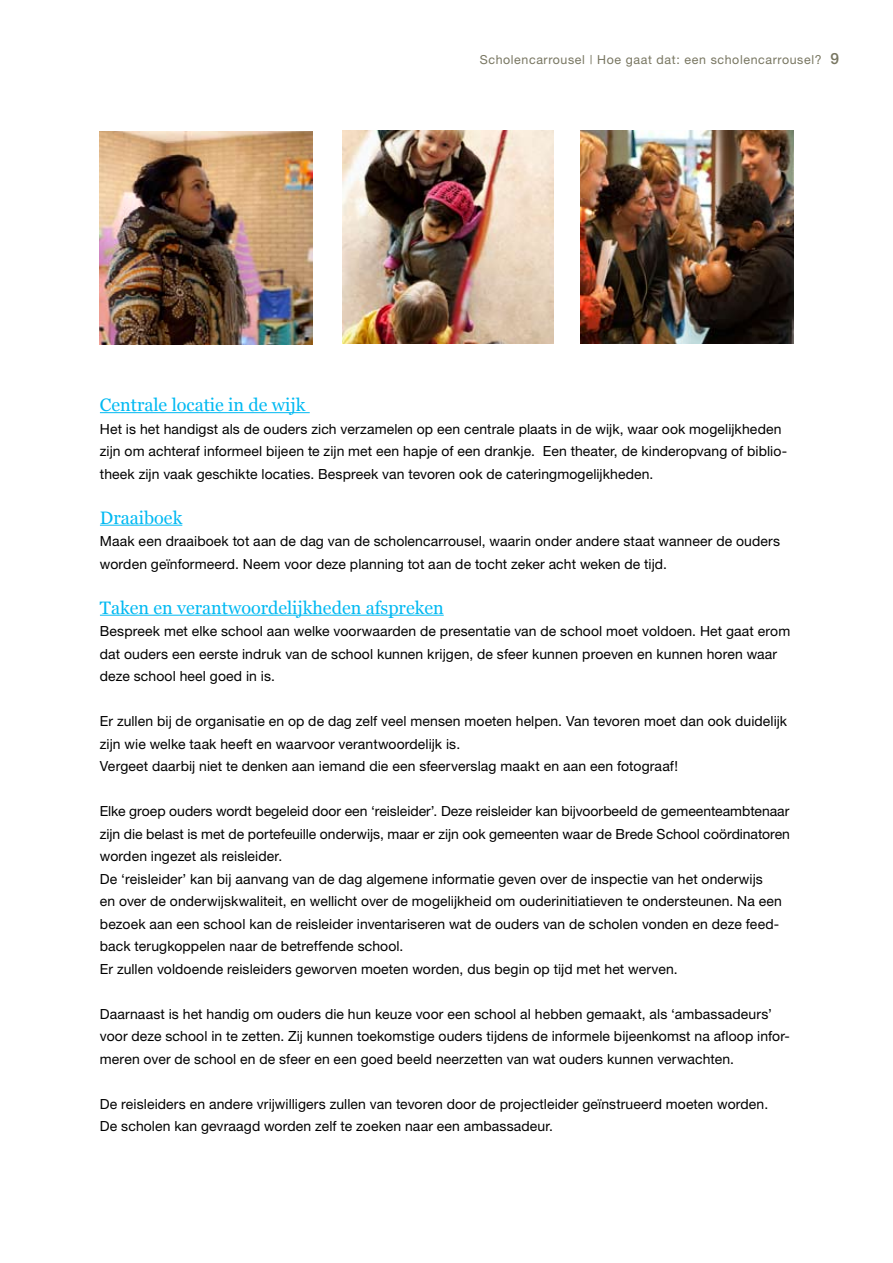
<style>
.page{position:relative;width:893px;height:1263px;background:#fff}
.page>*{position:absolute;margin:0;border:0;box-sizing:border-box;transform-origin:0 0}
.t1{font:18px "Georgia";color:#00b9f2}
.t2{font:13.95px/22.5px "Helvetica Neue";letter-spacing:.005em;color:#000}
.t3{font:12.45px "Helvetica Neue";letter-spacing:.05em;color:#787661}
.s1{font-weight:500;font-size:15.45px}
</style>
<div class="page">
<hr style="left:100px;top:412px;width:210px;height:1px;background:#00b9f2">
<hr style="left:100px;top:525px;width:82px;height:1px;background:#00b9f2">
<hr style="left:100px;top:615px;width:344px;height:1px;background:#00b9f2">
<img style="left:581px;top:131px;width:212px;height:213px">
<img style="left:343px;top:131px;width:211px;height:213px">
<img style="left:100px;top:132px;width:213px;height:212px">
<p class="t3" style="left:480px;top:52px;width:361px">Scholencarrousel | Hoe gaat dat: een scholencarrousel? <span class="s1">9</span></p>
<p class="t1" style="left:100px;top:394px;width:207px">Centrale locatie in de wijk</p>
<p class="t2" style="left:100px;top:417px;width:689px">Het is het handigst als de ouders zich verzamelen op een centrale plaats in de wijk, waar ook mogelijkheden zijn om achteraf informeel bijeen te zijn met een hapje of een drankje. Een theater, de kinderopvang of biblio&shy;theek zijn vaak geschikte locaties. Bespreek van tevoren ook de cateringmogelijkheden.</p>
<p class="t1" style="left:100px;top:506px;width:84px">Draaiboek</p>
<p class="t2" style="left:100px;top:530px;width:682px">Maak een draaiboek tot aan de dag van de scholencarrousel, waarin onder andere staat wanneer de ouders worden geïnformeerd. Neem voor deze planning tot aan de tocht zeker acht weken de tijd.</p>
<p class="t1" style="left:100px;top:596px;width:345px">Taken en verantwoordelijkheden afspreken</p>
<p class="t2" style="left:100px;top:620px;width:692px">Bespreek met elke school aan welke voorwaarden de presentatie van de school moet voldoen. Het gaat erom dat ouders een eerste indruk van de school kunnen krijgen, de sfeer kunnen proeven en kunnen horen waar deze school heel goed in is.</p>
<p class="t2" style="left:100px;top:710px;width:689px">Er zullen bij de organisatie en op de dag zelf veel mensen moeten helpen. Van tevoren moet dan ook duidelijk zijn wie welke taak heeft en waarvoor verantwoordelijk is.<br>Vergeet daarbij niet te denken aan iemand die een sfeerverslag maakt en aan een fotograaf!</p>
<p class="t2" style="left:100px;top:800px;width:692px">Elke groep ouders wordt begeleid door een ‘reisleider’. Deze reisleider kan bijvoorbeeld de gemeenteambtenaar zijn die belast is met de portefeuille onderwijs, maar er zijn ook gemeenten waar de Brede School coördinatoren worden ingezet als reisleider.<br>De ‘reisleider’ kan bij aanvang van de dag algemene informatie geven over de inspectie van het onderwijs<br>en over de onderwijskwaliteit, en wellicht over de mogelijkheid om ouderinitiatieven te ondersteunen. Na een bezoek aan een school kan de reisleider inventariseren wat de ouders van de scholen vonden en deze feed&shy;back terugkoppelen naar de betreffende school.<br>Er zullen voldoende reisleiders geworven moeten worden, dus begin op tijd met het werven.</p>
<p class="t2" style="left:100px;top:1002px;width:691px">Daarnaast is het handig om ouders die hun keuze voor een school al hebben gemaakt, als ‘ambassadeurs’ voor deze school in te zetten. Zij kunnen toekomstige ouders tijdens de informele bijeenkomst na afloop infor&shy;meren over de school en de sfeer en een goed beeld neerzetten van wat ouders kunnen verwachten.</p>
<p class="t2" style="left:100px;top:1092px;width:670px">De reisleiders en andere vrijwilligers zullen van tevoren door de projectleider geïnstrueerd moeten worden.<br>De scholen kan gevraagd worden zelf te zoeken naar een ambassadeur.</p>
</div>
